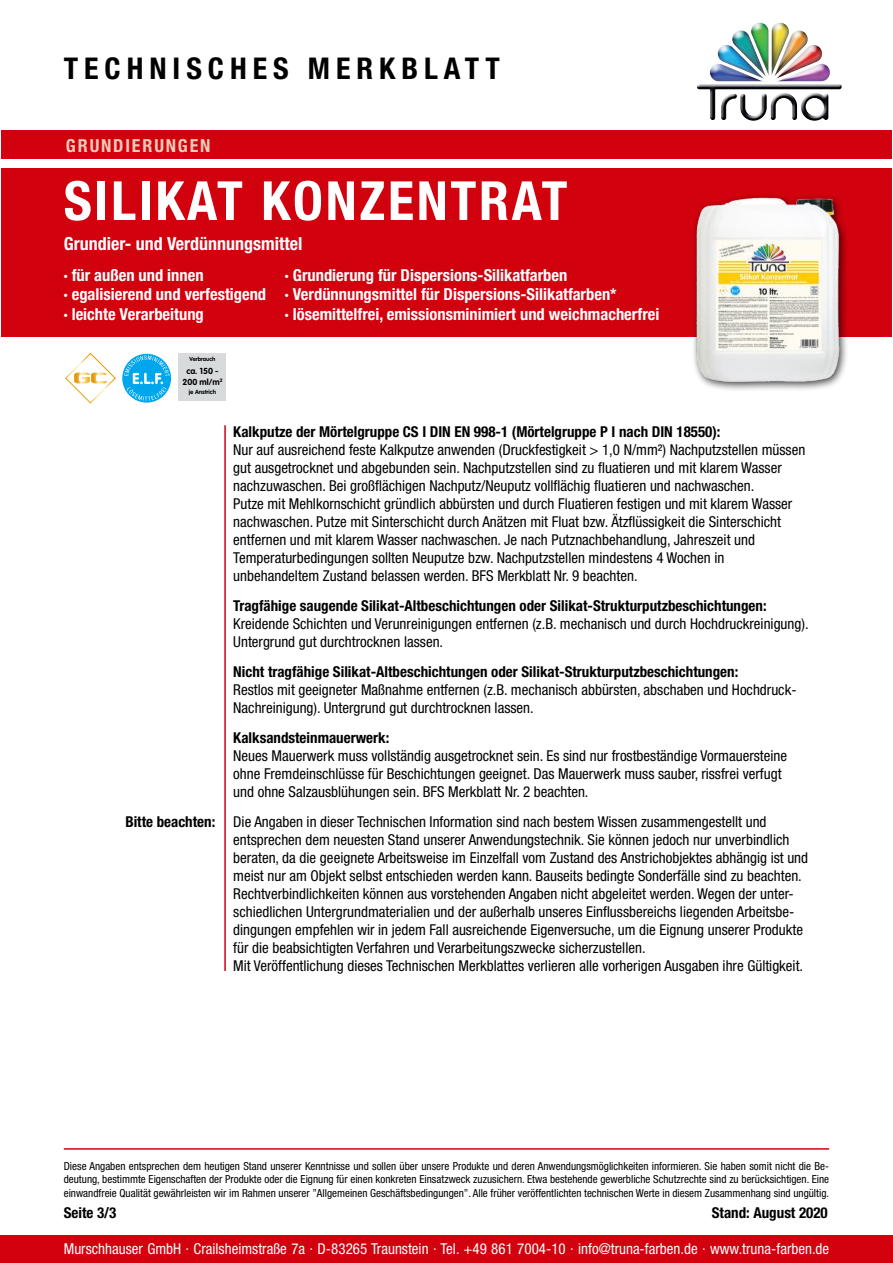
<style>
.page{position:relative;width:893px;height:1263px;background:#fff}
.page>*{position:absolute;margin:0;border:0;box-sizing:border-box;transform-origin:0 0}
.t1{font:700 condensed 54px "Helvetica Neue";letter-spacing:.05em;color:#fff}
.t2{font:700 condensed 30px "Helvetica Neue";letter-spacing:.2em;color:#000}
.t3{font:700 condensed 18px "Helvetica Neue";color:#fff}
.t4{font:700 condensed 18px "Helvetica Neue";letter-spacing:.1em;color:#f2cab8}
.t5{font:700 condensed 16.5px/19.5px "Helvetica Neue";color:#fff}
.t6{font:condensed 15px/18px "Helvetica Neue";color:#000}
.t7{font:700 condensed 15px "Helvetica Neue";color:#000}
.t8{font:condensed 15px "Helvetica Neue";color:#fff}
.t9{font:condensed 11.1px/13.5px "Helvetica Neue";color:#000;text-align:justify}
.t10{font:700 8.55px/10.5px "VAG Rounded";color:#000;text-align:center}
.t11{font:700 6px "VAG Rounded";color:#000}
.t12{font:700 5.7px "VAG Rounded";color:#000}
.s1{font-weight:700}
</style>
<div class="page">
<div style="left:0;top:1235px;width:893px;height:28px;background:#d1010e"></div>
<div style="left:1px;top:168px;width:891px;height:169px;background:#d1010e"></div>
<div style="left:1px;top:130px;width:891px;height:29px;background:#d1010e"></div>
<img style="left:697px;top:23px;width:145px;height:98px">
<svg style="left:65px;top:352px;width:106px;height:52px"></svg>
<div style="left:179px;top:353px;width:47px;height:48px;background:#d8dbdc"></div>
<hr style="left:224px;top:425px;width:2px;height:546px;background:#d1010e">
<hr style="left:64px;top:1148px;width:765px;height:2px;background:#d1010e">
<img style="left:693px;top:195px;width:154px;height:195px">
<h2 class="t2" style="left:64px;top:50px;width:437px">TECHNISCHES MERKBLATT</h2>
<p class="t4" style="left:66px;top:134px;width:146px">GRUNDIERUNGEN</p>
<h1 class="t1" style="left:64px;top:168px;width:505px">SILIKAT KONZENTRAT</h1>
<p class="t3" style="left:64px;top:233px;width:240px">Grundier- und Verdünnungsmittel</p>
<p class="t5" style="left:64px;top:265px;width:204px">· für außen und innen<br>· egalisierend und verfestigend · leichte Verarbeitung</p>
<p class="t5" style="left:285px;top:265px;width:376px">· Grundierung für Dispersions-Silikatfarben<br>· Verdünnungsmittel für Dispersions-Silikatfarben*<br>· lösemittelfrei, emissionsminimiert und weichmacherfrei</p>
<p class="t12" style="left:190px;top:355px;width:27px">Verbrauch</p>
<p class="t10" style="left:182px;top:366px;width:42px">ca. 150 -<br>200 ml/m<sup>2</sup></p>
<p class="t11" style="left:189px;top:388px;width:29px">je Anstrich</p>
<p class="t7" style="left:233px;top:422px;width:489px">Kalkputze der Mörtelgruppe CS I DIN EN 998-1 (Mörtelgruppe P I nach DIN 18550):</p>
<p class="t6" style="left:233px;top:440px;width:573px">Nur auf ausreichend feste Kalkputze anwenden (Druckfestigkeit &gt; 1,0 N/mm²) Nachputzstellen müssen gut ausgetrocknet und abgebunden sein. Nachputzstellen sind zu fluatieren und mit klarem Wasser nachzuwaschen. Bei großflächigen Nachputz/Neuputz vollflächig fluatieren und nachwaschen.<br>Putze mit Mehlkornschicht gründlich abbürsten und durch Fluatieren festigen und mit klarem Wasser nachwaschen. Putze mit Sinterschicht durch Anätzen mit Fluat bzw. Ätzflüssigkeit die Sinterschicht entfernen und mit klarem Wasser nachwaschen. Je nach Putznachbehandlung, Jahreszeit und Temperaturbedingungen sollten Neuputze bzw. Nachputzstellen mindestens 4 Wochen in unbehandeltem Zustand belassen werden. BFS Merkblatt Nr. 9 beachten.</p>
<p class="t7" style="left:233px;top:596px;width:535px">Tragfähige saugende Silikat-Altbeschichtungen oder Silikat-Strukturputzbeschichtungen:</p>
<p class="t6" style="left:233px;top:614px;width:577px">Kreidende Schichten und Verunreinigungen entfernen (z.B. mechanisch und durch Hochdruckreinigung).<br>Untergrund gut durchtrocknen lassen.</p>
<p class="t7" style="left:233px;top:662px;width:506px">Nicht tragfähige Silikat-Altbeschichtungen oder Silikat-Strukturputzbeschichtungen:</p>
<p class="t6" style="left:233px;top:680px;width:565px">Restlos mit geeigneter Maßnahme entfernen (z.B. mechanisch abbürsten, abschaben und Hochdruck-<br>Nachreinigung). Untergrund gut durchtrocknen lassen.</p>
<p class="t7" style="left:233px;top:728px;width:158px">Kalksandsteinmauerwerk:</p>
<p class="t6" style="left:233px;top:746px;width:555px">Neues Mauerwerk muss vollständig ausgetrocknet sein. Es sind nur frostbeständige Vormauersteine ohne Fremdeinschlüsse für Beschichtungen geeignet. Das Mauerwerk muss sauber, rissfrei verfugt und ohne Salzausblühungen sein. BFS Merkblatt Nr. 2 beachten.</p>
<p class="t6" style="left:233px;top:812px;width:576px;text-indent:-108px"><span class="s1">Bitte beachten:</span> Die Angaben in dieser Technischen Information sind nach bestem Wissen zusammengestellt und entsprechen dem neuesten Stand unserer Anwendungstechnik. Sie können jedoch nur unverbindlich beraten, da die geeignete Arbeitsweise im Einzelfall vom Zustand des Anstrichobjektes abhängig ist und meist nur am Objekt selbst entschieden werden kann. Bauseits bedingte Sonderfälle sind zu beachten.<br>Rechtverbindlichkeiten können aus vorstehenden Angaben nicht abgeleitet werden. Wegen der unter&shy;schiedlichen Untergrundmaterialien und der außerhalb unseres Einflussbereichs liegenden Arbeitsbe&shy;dingungen empfehlen wir in jedem Fall ausreichende Eigenversuche, um die Eignung unserer Produkte für die beabsichtigten Verfahren und Verarbeitungszwecke sicherzustellen.<br>Mit Veröffentlichung dieses Technischen Merkblattes verlieren alle vorherigen Ausgaben ihre Gültigkeit.</p>
<p class="t9" style="left:64px;top:1159px;width:767px">Diese Angaben entsprechen dem heutigen Stand unserer Kenntnisse und sollen über unsere Produkte und deren Anwendungsmöglichkeiten informieren. Sie haben somit nicht die Be&shy;deutung, bestimmte Eigenschaften der Produkte oder die Eignung für einen konkreten Einsatzweck zuzusichern. Etwa bestehende gewerbliche Schutzrechte sind zu berücksichtigen. Eine einwandfreie Qualität gewährleisten wir im Rahmen unserer ”Allgemeinen Geschäftsbedingungen”. Alle früher veröffentlichten technischen Werte in diesem Zusammenhang sind ungültig.</p>
<p class="t7" style="left:64px;top:1203px;width:54px">Seite 3/3</p>
<p class="t7" style="left:712px;top:1203px;width:117px">Stand: August 2020</p>
<p class="t8" style="left:64px;top:1239px;width:767px">Murschhauser GmbH · Crailsheimstraße 7a · D-83265 Traunstein · Tel. +49 861 7004-10 · info@truna-farben.de · www.truna-farben.de</p>
</div>
